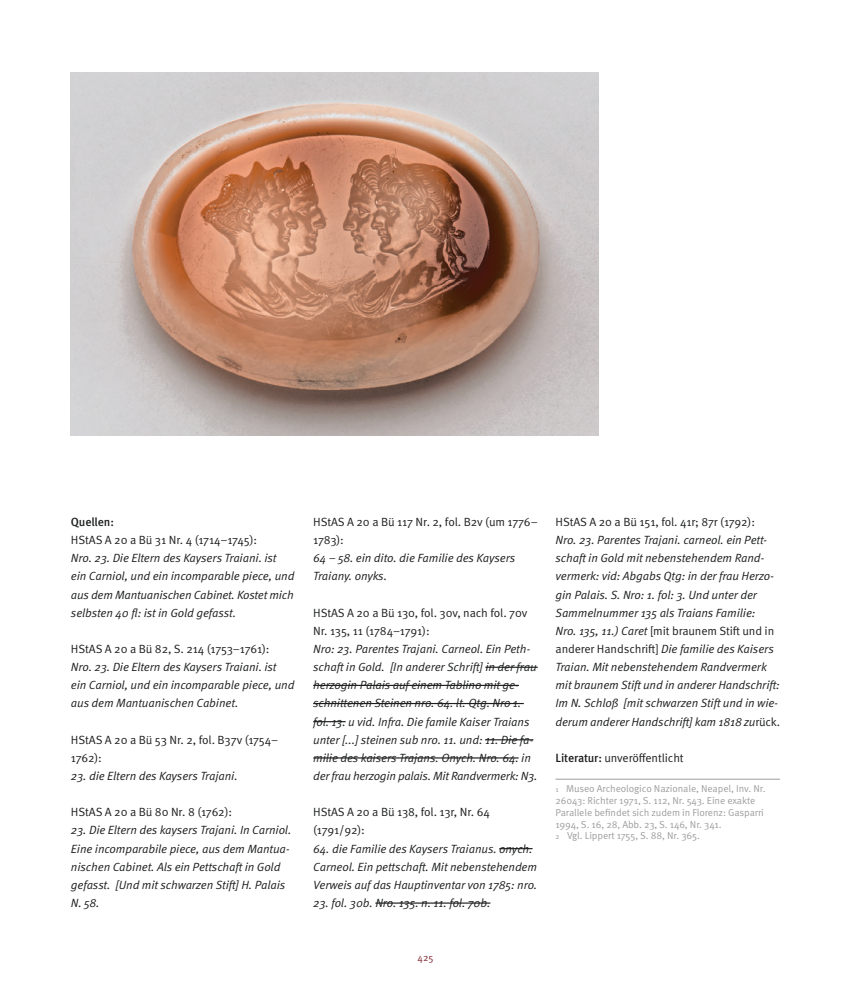
<style>
.page{position:relative;width:851px;height:993px;background:#fff}
.page>*{position:absolute;margin:0;border:0;box-sizing:border-box;transform-origin:0 0}
.t1{font:11.88px/18.1px "Meta Pro Norm Ita";letter-spacing:-.01em;color:#1d1e1f}
.t2{font:11.88px/18.1px "Meta Pro Norm 2";letter-spacing:-.01em;color:#1d1e1f}
.t3{font:11.88px "Meta Pro Medi 2";letter-spacing:-.01em;color:#1d1e1f}
.t4{font:10px/11.9px "Meta Pro Norm 2";letter-spacing:-.01em;color:#9e9e9e}
.t5{font:10px "Meta Pro Norm 2";color:#812b34}
.s1{font-family:"Meta Pro Norm Ita"}
.s2{font-family:"Meta Pro Norm 2"}
.s3{font-family:"Meta Pro Medi 2"}
.s4{font-size:7.5px}
</style>
<div class="page">
<hr style="left:555px;top:778px;width:225px;height:1px;background:#9e9e9e">
<hr style="left:485px;top:666px;width:52px;height:1px;background:#1d1e1f">
<hr style="left:313px;top:684px;width:206px;height:1px;background:#1d1e1f">
<hr style="left:313px;top:702px;width:210px;height:1px;background:#1d1e1f">
<hr style="left:313px;top:720px;width:32px;height:2px;background:#1d1e1f">
<hr style="left:485px;top:739px;width:48px;height:1px;background:#1d1e1f">
<hr style="left:313px;top:757px;width:205px;height:1px;background:#1d1e1f">
<hr style="left:499px;top:847px;width:33px;height:1px;background:#1d1e1f">
<hr style="left:375px;top:902px;width:115px;height:1px;background:#1d1e1f">
<img style="left:71px;top:72px;width:527px;height:363px">
<p class="t3" style="left:71px;top:512px;width:45px">Quellen:</p>
<p class="t2" style="left:71px;top:530px;width:187px">HStAS A 20 a Bü 31 Nr. 4 (1714–1745):</p>
<p class="t1" style="left:71px;top:548px;width:225px">Nro. 23. Die Eltern des Kaysers Traiani. ist ein Carniol, und ein incomparable piece, und aus dem Mantuanischen Cabinet. Kostet mich selbsten 40 fl: ist in Gold gefasst.</p>
<p class="t2" style="left:71px;top:639px;width:200px">HStAS A 20 a Bü 82, S. 214 (1753–1761):</p>
<p class="t1" style="left:71px;top:657px;width:225px">Nro. 23. Die Eltern des Kaysers Traiani. ist ein Carniol, und ein incomparable piece, und aus dem Mantuanischen Cabinet.</p>
<p class="t2" style="left:71px;top:729px;width:209px">HStAS A 20 a Bü 53 Nr. 2, fol. B37v (1754–<br>1762):</p>
<p class="t1" style="left:71px;top:765px;width:168px">23. die Eltern des Kaysers Trajani.</p>
<p class="t2" style="left:71px;top:802px;width:163px">HStAS A 20 a Bü 80 Nr. 8 (1762):</p>
<p class="t1" style="left:71px;top:820px;width:222px">23. Die Eltern des kaysers Trajani. In Carniol.<br>Eine incomparabile piece, aus dem Mantua&shy;nischen Cabinet. Als ein Pettschaft in Gold gefasst. [Und mit schwarzen Stift] H. Palais N. 58.</p>
<p class="t2" style="left:313px;top:512px;width:226px">HStAS A 20 a Bü 117 Nr. 2, fol. B2v (um 1776–<br>1783):</p>
<p class="t1" style="left:313px;top:548px;width:204px">64 – 58. ein dito. die Familie des Kaysers<br>Traiany. onyks.</p>
<p class="t2" style="left:313px;top:602px;width:216px">HStAS A 20 a Bü 130, fol. 30v, nach fol. 70v<br>Nr. 135, 11 (1784–1791):</p>
<p class="t1" style="left:313px;top:639px;width:226px">Nro: 23. Parentes Trajani. Carneol. Ein Peth&shy;schaft in Gold. [In anderer Schrift] in der frau herzogin Palais auf einem Tablino mit ge&shy;schnittenen Steinen nro. 64. lt. Qtg. Nro 1. fol. 13. u vid. Infra. Die famile Kaiser Traians unter [...] steinen sub nro. 11. und: 11. Die fa&shy;milie des kaisers Trajans. Onych. Nro. 64. in der frau herzogin palais. Mit Randvermerk: N3.</p>
<p class="t2" style="left:313px;top:802px;width:178px">HStAS A 20 a Bü 138, fol. 13r, Nr. 64 (1791/92):</p>
<p class="t1" style="left:313px;top:838px;width:225px">64. die Familie des Kaysers Traianus. onych.<br>Carneol. Ein pettschaft. Mit nebenstehendem<br>Verweis auf das Hauptinventar von 1785: nro.</p>
<p class="t1" style="left:313px;top:892px;width:179px">23. fol. 30b. Nro. 135. n. 11. fol. 70b.</p>
<p class="t2" style="left:555px;top:512px;width:201px">HStAS A 20 a Bü 151, fol. 41r; 87r (1792):</p>
<p class="t1" style="left:555px;top:530px;width:220px">Nro. 23. Parentes Trajani. carneol. ein Pett&shy;schaft in Gold mit nebenstehendem Rand&shy;vermerk: vid: Abgabs Qtg: in der frau Herzo&shy;gin Palais. S. Nro: 1. fol: 3. Und unter der Sammelnummer 135 als Traians Familie:</p>
<p class="t2" style="left:555px;top:620px;width:220px"><span class="s1">Nro. 135, 11.) Caret</span> [mit braunem Stift und in</p>
<p class="t1" style="left:555px;top:639px;width:226px"><span class="s2">anderer Handschrift]</span> Die familie des Kaisers Traian. Mit nebenstehendem Randvermerk mit braunem Stift und in anderer Handschrift:<br>Im N. Schloß [mit schwarzen Stift und in wie&shy;derum anderer Handschrift] kam 1818 zu<span class="s2">rück.</span></p>
<p class="t2" style="left:555px;top:747px;width:130px"><span class="s3">Literatur:</span> unveröffentlicht</p>
<p class="t4" style="left:555px;top:781px;width:211px"><span class="s4">1</span> Museo Archeologico Nazionale, Neapel, Inv. Nr.<br>26043: Richter 1971, S. 112, Nr. 543. Eine exakte Parallele befindet sich zudem in Florenz: Gasparri 1994, S. 16, 28, Abb. 23, S. 146, Nr. 341.<br><span class="s4">2</span> Vgl. Lippert 1755, S. 88, Nr. 365.</p>
<p class="t5" style="left:417px;top:950px;width:17px">425</p>
</div>
